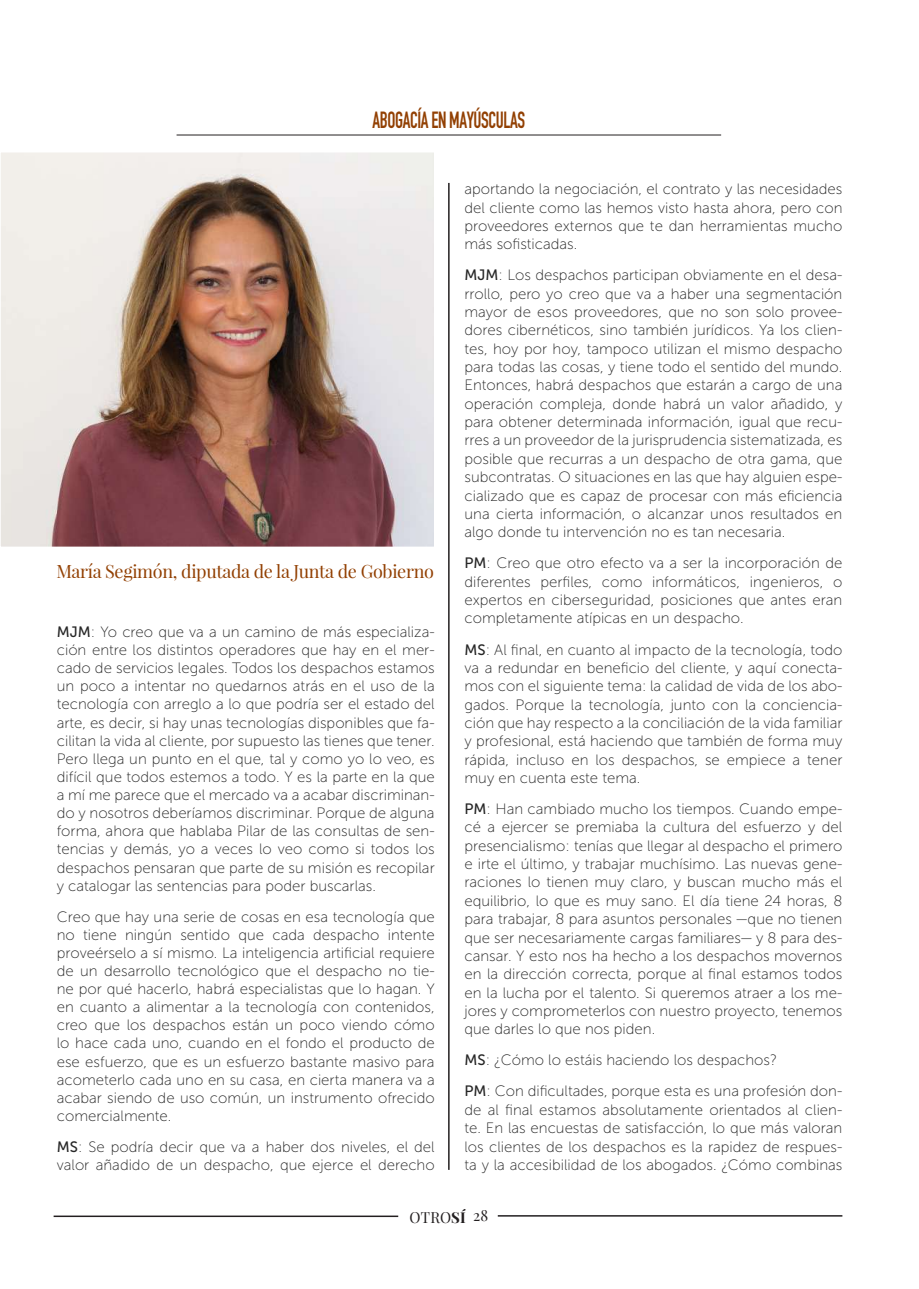
<style>
.page{position:relative;width:919px;height:1289px;background:#fff}
.page>*{position:absolute;margin:0;border:0;box-sizing:border-box;transform-origin:0 0}
.t1{font:23.1px "DIN Engschrift Std";letter-spacing:-.02em;color:#924003;scale:.82 1}
.t2{font:18px "Playfair Display";letter-spacing:-.02em;color:#924003}
.t3{font:15px/18.3px "Museo Sans 100";color:#262626;text-align:justify}
.t4{font:15px "Playfair Display";letter-spacing:.01em;color:#231f20}
.s1{font-family:"Museo Sans 500"}
.s2{font-weight:700}
</style>
<div class="page">
<hr style="left:176px;top:135px;width:545px;height:1px;background:#231f20">
<hr style="left:54px;top:1215px;width:344px;height:1px;background:#231f20">
<hr style="left:497px;top:1215px;width:345px;height:1px;background:#231f20">
<img style="left:3px;top:154px;width:429px;height:391px">
<div style="left:0;top:151px;width:435px;height:397px;border:2px solid #fff"></div>
<hr style="left:448px;top:183px;width:1px;height:986px;background:#231f20">
<h1 class="t1" style="left:372px;top:107px;width:188px">ABOGACÍA EN MAYÚSCULAS</h1>
<p class="t2" style="left:56px;top:559px;width:379px">María Segimón, diputada de la Junta de Gobierno</p>
<p class="t3" style="left:57px;top:623px;width:379px"><span class="s1">MJM</span>: Yo creo que va a un camino de más especializa&shy;ción entre los distintos operadores que hay en el mer&shy;cado de servicios legales. Todos los despachos estamos un poco a intentar no quedarnos atrás en el uso de la tecnología con arreglo a lo que podría ser el estado del arte, es decir, si hay unas tecnologías disponibles que fa&shy;cilitan la vida al cliente, por supuesto las tienes que tener.<br>Pero llega un punto en el que, tal y como yo lo veo, es difícil que todos estemos a todo. Y es la parte en la que a mí me parece que el mercado va a acabar discriminan&shy;do y nosotros deberíamos discriminar. Porque de alguna forma, ahora que hablaba Pilar de las consultas de sen&shy;tencias y demás, yo a veces lo veo como si todos los despachos pensaran que parte de su misión es recopilar y catalogar las sentencias para poder buscarlas.</p>
<p class="t3" style="left:57px;top:907px;width:379px">Creo que hay una serie de cosas en esa tecnología que no tiene ningún sentido que cada despacho intente proveérselo a sí mismo. La inteligencia artificial requiere de un desarrollo tecnológico que el despacho no tie&shy;ne por qué hacerlo, habrá especialistas que lo hagan. Y en cuanto a alimentar a la tecnología con contenidos, creo que los despachos están un poco viendo cómo lo hace cada uno, cuando en el fondo el producto de ese esfuerzo, que es un esfuerzo bastante masivo para acometerlo cada uno en su casa, en cierta manera va a acabar siendo de uso común, un instrumento ofrecido comercialmente.</p>
<p class="t3" style="left:57px;top:1137px;width:379px"><span class="s1">MS</span>: Se podría decir que va a haber dos niveles, el del valor añadido de un despacho, que ejerce el derecho</p>
<p class="t3" style="left:464px;top:180px;width:379px">aportando la negociación, el contrato y las necesidades del cliente como las hemos visto hasta ahora, pero con proveedores externos que te dan herramientas mucho más sofisticadas.</p>
<p class="t3" style="left:464px;top:266px;width:379px"><span class="s1">MJM</span>: Los despachos participan obviamente en el desa&shy;rrollo, pero yo creo que va a haber una segmentación mayor de esos proveedores, que no son solo provee&shy;dores cibernéticos, sino también jurídicos. Ya los clien&shy;tes, hoy por hoy, tampoco utilizan el mismo despacho para todas las cosas, y tiene todo el sentido del mundo.<br>Entonces, habrá despachos que estarán a cargo de una operación compleja, donde habrá un valor añadido, y para obtener determinada información, igual que recu&shy;rres a un proveedor de la jurisprudencia sistematizada, es posible que recurras a un despacho de otra gama, que subcontratas. O situaciones en las que hay alguien espe&shy;cializado que es capaz de procesar con más eficiencia una cierta información, o alcanzar unos resultados en algo donde tu intervención no es tan necesaria.</p>
<p class="t3" style="left:464px;top:554px;width:379px"><span class="s1">PM</span>: Creo que otro efecto va a ser la incorporación de diferentes perfiles, como informáticos, ingenieros, o expertos en ciberseguridad, posiciones que antes eran completamente atípicas en un despacho.</p>
<p class="t3" style="left:464px;top:640px;width:379px"><span class="s1">MS</span>: Al final, en cuanto al impacto de la tecnología, todo va a redundar en beneficio del cliente, y aquí conecta&shy;mos con el siguiente tema: la calidad de vida de los abo&shy;gados. Porque la tecnología, junto con la conciencia&shy;ción que hay respecto a la conciliación de la vida familiar y profesional, está haciendo que también de forma muy rápida, incluso en los despachos, se empiece a tener muy en cuenta este tema.</p>
<p class="t3" style="left:464px;top:800px;width:379px"><span class="s1">PM</span>: Han cambiado mucho los tiempos. Cuando empe&shy;cé a ejercer se premiaba la cultura del esfuerzo y del presencialismo: tenías que llegar al despacho el primero e irte el último, y trabajar muchísimo. Las nuevas gene&shy;raciones lo tienen muy claro, y buscan mucho más el equilibrio, lo que es muy sano. El día tiene 24 horas, 8 para trabajar, 8 para asuntos personales —que no tienen que ser necesariamente cargas familiares— y 8 para des&shy;cansar. Y esto nos ha hecho a los despachos movernos en la dirección correcta, porque al final estamos todos en la lucha por el talento. Si queremos atraer a los me&shy;jores y comprometerlos con nuestro proyecto, tenemos que darles lo que nos piden.</p>
<p class="t3" style="left:464px;top:1044px;width:379px;line-height:31px"><span class="s1">MS</span>: ¿Cómo lo estáis haciendo los despachos?<br><span class="s1">PM</span>: Con dificultades, porque esta es una profesión don-</p>
<p class="t3" style="left:464px;top:1100px;width:379px">de al final estamos absolutamente orientados al clien&shy;te. En las encuestas de satisfacción, lo que más valoran los clientes de los despachos es la rapidez de respues&shy;ta y la accesibilidad de los abogados. ¿Cómo combinas</p>
<p class="t4" style="left:409px;top:1207px;width:80px">OTRO<span class="s2">SÍ</span> 28</p>
</div>
